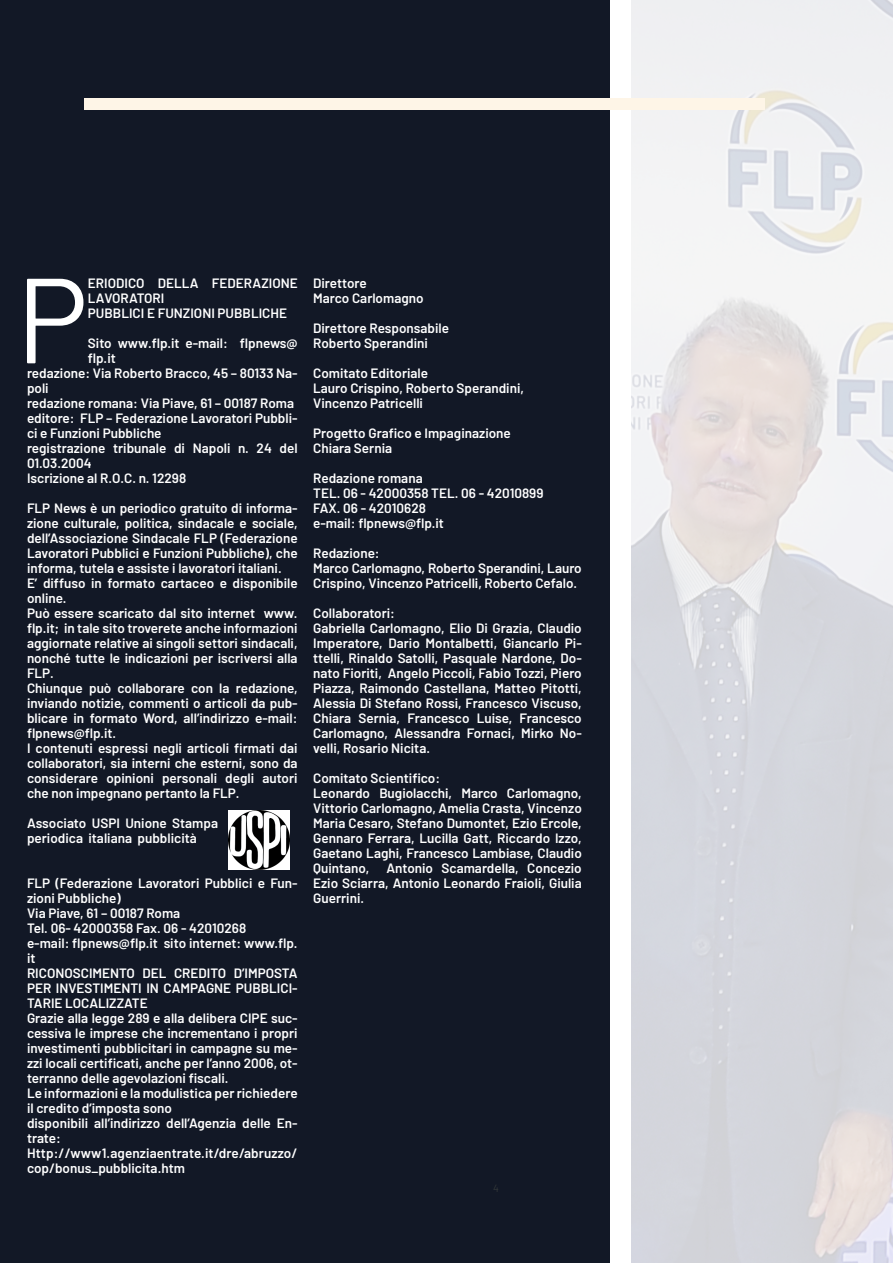
<style>
.page{position:relative;width:893px;height:1263px;background:#fff}
.page>*{position:absolute;margin:0;border:0;box-sizing:border-box;transform-origin:0 0}
.Corpo_del_testo_-_Co{font:120.6px "Barlow";color:#fff}
.Corpo_del_testo_-_Co-2{font:600 13.5px/15px "Barlow";color:#fff}
.t1{font:10.5px "Barlow";color:#323738}
</style>
<div class="page">
<div style="left:0;top:0;width:610px;height:1263px;background:#121826"></div>
<img style="left:632px;top:0;width:261px;height:1263px">
<img style="left:228px;top:810px;width:61px;height:60px">
<div style="left:84px;top:98px;width:680px;height:12px;background:#fef5e7"></div>
<p class="Corpo_del_testo_-_Co" style="left:17px;top:233px;width:73px">P</p>
<p class="Corpo_del_testo_-_Co-2" style="left:88px;top:275px;width:211px">ERIODICO DELLA FEDERAZIONE<br>LAVORATORI</p>
<p class="Corpo_del_testo_-_Co-2" style="left:88px;top:305px;width:201px">PUBBLICI E FUNZIONI PUBBLICHE</p>
<p class="Corpo_del_testo_-_Co-2" style="left:88px;top:335px;width:211px">Sito www.flp.it e-mail: flpnews@ flp.it</p>
<p class="Corpo_del_testo_-_Co-2" style="left:27px;top:365px;width:272px">redazione: Via Roberto Bracco, 45 – 80133 Na&shy;poli</p>
<p class="Corpo_del_testo_-_Co-2" style="left:27px;top:395px;width:269px">redazione romana: Via Piave, 61 – 00187 Roma</p>
<p class="Corpo_del_testo_-_Co-2" style="left:27px;top:410px;width:272px">editore: FLP – Federazione Lavoratori Pubbli&shy;ci e Funzioni Pubbliche</p>
<p class="Corpo_del_testo_-_Co-2" style="left:27px;top:440px;width:272px">registrazione tribunale di Napoli n. 24 del<br>01.03.2004</p>
<p class="Corpo_del_testo_-_Co-2" style="left:27px;top:470px;width:161px">Iscrizione al R.O.C. n. 12298</p>
<p class="Corpo_del_testo_-_Co-2" style="left:27px;top:500px;width:272px;text-align:justify">FLP News è un periodico gratuito di informa&shy;zione culturale, politica, sindacale e sociale, dell’Associazione Sindacale FLP (Federazione Lavoratori Pubblici e Funzioni Pubbliche), che informa, tutela e assiste i lavoratori italiani.</p>
<p class="Corpo_del_testo_-_Co-2" style="left:27px;top:575px;width:272px">E’ diffuso in formato cartaceo e disponibile online.</p>
<p class="Corpo_del_testo_-_Co-2" style="left:27px;top:605px;width:272px;text-align:justify">Può essere scaricato dal sito internet www. flp.it; in tale sito troverete anche informazioni aggiornate relative ai singoli settori sindacali, nonché tutte le indicazioni per iscriversi alla FLP.</p>
<p class="Corpo_del_testo_-_Co-2" style="left:27px;top:680px;width:272px;text-align:justify">Chiunque può collaborare con la redazione, inviando notizie, commenti o articoli da pub&shy;blicare in formato Word, all’indirizzo e-mail: flpnews@flp.it.</p>
<p class="Corpo_del_testo_-_Co-2" style="left:27px;top:740px;width:272px;text-align:justify">I contenuti espressi negli articoli firmati dai collaboratori, sia interni che esterni, sono da considerare opinioni personali degli autori che non impegnano pertanto la FLP.</p>
<p class="Corpo_del_testo_-_Co-2" style="left:27px;top:815px;width:193px">Associato USPI Unione Stampa</p>
<p class="Corpo_del_testo_-_Co-2" style="left:27px;top:830px;width:171px">periodica italiana pubblicità</p>
<p class="Corpo_del_testo_-_Co-2" style="left:27px;top:875px;width:272px">FLP (Federazione Lavoratori Pubblici e Fun&shy;zioni Pubbliche)</p>
<p class="Corpo_del_testo_-_Co-2" style="left:27px;top:905px;width:155px">Via Piave, 61 – 00187 Roma</p>
<p class="Corpo_del_testo_-_Co-2" style="left:27px;top:920px;width:221px">Tel. 06- 42000358 Fax. 06 - 42010268</p>
<p class="Corpo_del_testo_-_Co-2" style="left:27px;top:935px;width:272px">e-mail: flpnews@flp.it sito internet: www.flp. it</p>
<p class="Corpo_del_testo_-_Co-2" style="left:27px;top:965px;width:272px;text-align:justify">RICONOSCIMENTO DEL CREDITO D’IMPOSTA PER INVESTIMENTI IN CAMPAGNE PUBBLICI-TARIE LOCALIZZATE</p>
<p class="Corpo_del_testo_-_Co-2" style="left:27px;top:1010px;width:272px;text-align:justify">Grazie alla legge 289 e alla delibera CIPE suc&shy;cessiva le imprese che incrementano i propri investimenti pubblicitari in campagne su me&shy;zzi locali certificati, anche per l’anno 2006, ot&shy;terranno delle agevolazioni fiscali.</p>
<p class="Corpo_del_testo_-_Co-2" style="left:27px;top:1085px;width:272px">Le informazioni e la modulistica per richiedere il credito d’imposta sono</p>
<p class="Corpo_del_testo_-_Co-2" style="left:27px;top:1115px;width:272px">disponibili all’indirizzo dell’Agenzia delle En&shy;trate:</p>
<p class="Corpo_del_testo_-_Co-2" style="left:27px;top:1145px;width:272px">Http://www1.agenziaentrate.it/dre/abruzzo/ cop/bonus_pubblicita.htm</p>
<p class="Corpo_del_testo_-_Co-2" style="left:313px;top:275px;width:55px">Direttore</p>
<p class="Corpo_del_testo_-_Co-2" style="left:313px;top:290px;width:112px">Marco Carlomagno</p>
<p class="Corpo_del_testo_-_Co-2" style="left:313px;top:320px;width:137px">Direttore Responsabile</p>
<p class="Corpo_del_testo_-_Co-2" style="left:313px;top:335px;width:116px">Roberto Sperandini</p>
<p class="Corpo_del_testo_-_Co-2" style="left:313px;top:365px;width:116px">Comitato Editoriale</p>
<p class="Corpo_del_testo_-_Co-2" style="left:313px;top:380px;width:212px">Lauro Crispino, Roberto Sperandini,</p>
<p class="Corpo_del_testo_-_Co-2" style="left:313px;top:395px;width:111px">Vincenzo Patricelli</p>
<p class="Corpo_del_testo_-_Co-2" style="left:313px;top:425px;width:199px">Progetto Grafico e Impaginazione</p>
<p class="Corpo_del_testo_-_Co-2" style="left:313px;top:440px;width:80px">Chiara Sernia</p>
<p class="Corpo_del_testo_-_Co-2" style="left:313px;top:470px;width:111px">Redazione romana</p>
<p class="Corpo_del_testo_-_Co-2" style="left:313px;top:485px;width:232px">TEL. 06 - 42000358 TEL. 06 - 42010899</p>
<p class="Corpo_del_testo_-_Co-2" style="left:313px;top:500px;width:114px">FAX. 06 - 42010628</p>
<p class="Corpo_del_testo_-_Co-2" style="left:313px;top:515px;width:132px">e-mail: flpnews@flp.it</p>
<p class="Corpo_del_testo_-_Co-2" style="left:313px;top:545px;width:68px">Redazione:</p>
<p class="Corpo_del_testo_-_Co-2" style="left:313px;top:560px;width:270px">Marco Carlomagno, Roberto Sperandini, Lauro<br>Crispino, Vincenzo Patricelli, Roberto Cefalo.</p>
<p class="Corpo_del_testo_-_Co-2" style="left:313px;top:605px;width:83px">Collaboratori:</p>
<p class="Corpo_del_testo_-_Co-2" style="left:313px;top:620px;width:270px;text-align:justify">Gabriella Carlomagno, Elio Di Grazia, Claudio Imperatore, Dario Montalbetti, Giancarlo Pi&shy;ttelli, Rinaldo Satolli, Pasquale Nardone, Do&shy;nato Fioriti, Angelo Piccoli, Fabio Tozzi, Piero Piazza, Raimondo Castellana, Matteo Pitotti, Alessia Di Stefano Rossi, Francesco Viscuso, Chiara Sernia, Francesco Luise, Francesco Carlomagno, Alessandra Fornaci, Mirko No&shy;velli, Rosario Nicita.</p>
<p class="Corpo_del_testo_-_Co-2" style="left:313px;top:770px;width:129px">Comitato Scientifico:</p>
<p class="Corpo_del_testo_-_Co-2" style="left:313px;top:785px;width:270px;text-align:justify">Leonardo Bugiolacchi, Marco Carlomagno, Vittorio Carlomagno, Amelia Crasta, Vincenzo Maria Cesaro, Stefano Dumontet, Ezio Ercole, Gennaro Ferrara, Lucilla Gatt, Riccardo Izzo, Gaetano Laghi, Francesco Lambiase, Claudio Quintano, Antonio Scamardella, Concezio Ezio Sciarra, Antonio Leonardo Fraioli, Giulia Guerrini.</p>
<p class="t1" style="left:493px;top:1180px;width:7px">4</p>
</div>
